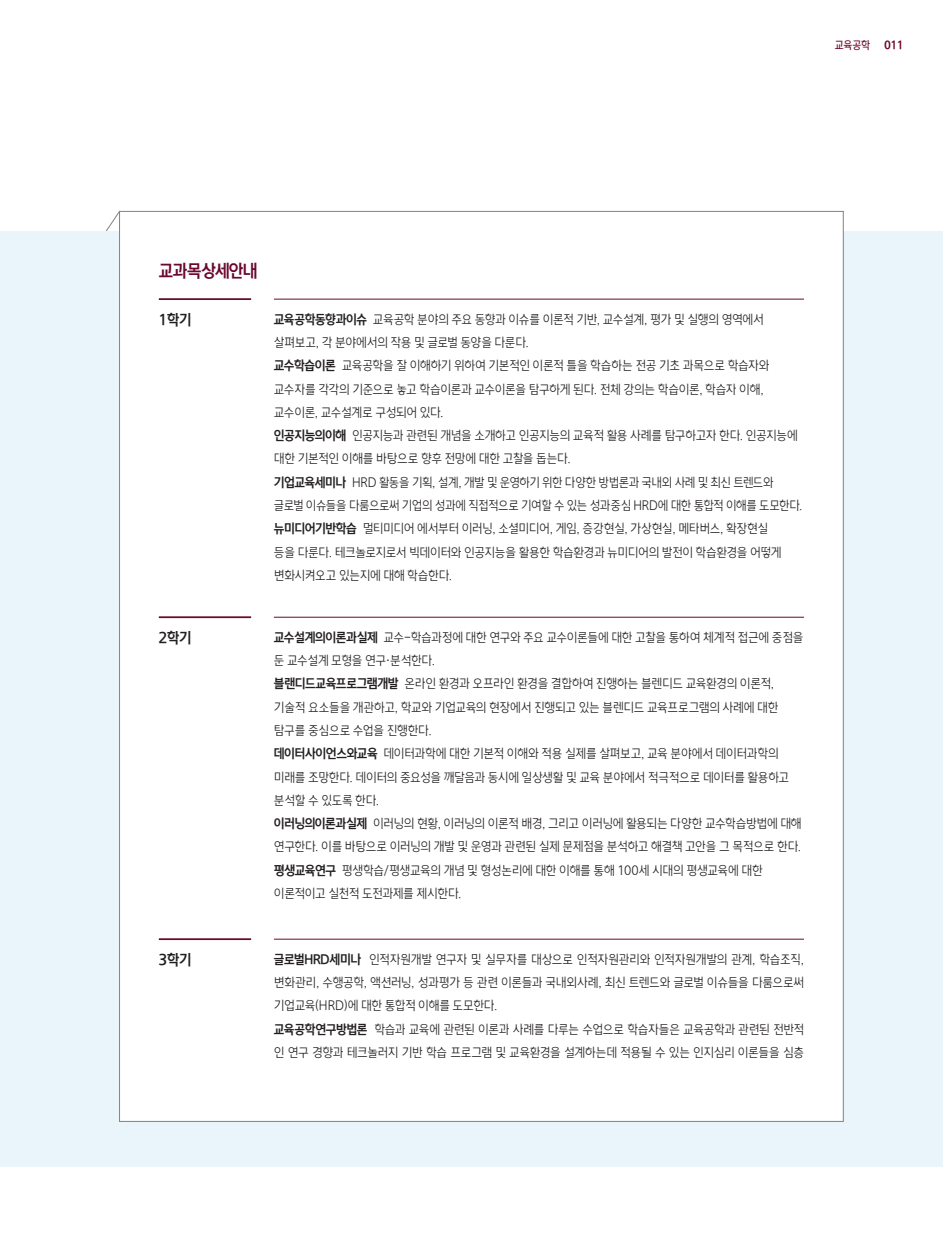
<style>
.page{position:relative;width:943px;height:1241px;background:#fff}
.page>*{position:absolute;margin:0;border:0;box-sizing:border-box;transform-origin:0 0}
.t1{font:16.62px "HYCU Gothic B";letter-spacing:-.015em;color:#6a082e}
.ÙÅÁ_Û{font:14px "HYCU Gothic B";color:#231f20}
.ÙÅÁ_Û-2{font:12.25px/23.3px "HYCU Gothic L";letter-spacing:-.01em;color:#231f20}
.t2{font:10.5px "HYCU Gothic M";color:#6a082e}
.t3{font:10.5px "HYCU Gothic EB";color:#6a082e}
.s1{font-family:"HYCU Gothic B"}
</style>
<div class="page">
<svg style="left:106px;top:210px;width:15px;height:21px"></svg>
<div style="left:0;top:231px;width:943px;height:935px;background:#eaf4fb"></div>
<div style="left:119px;top:211px;width:724px;height:910px;background:#fff;border:1px solid #808285"></div>
<hr style="left:159px;top:298px;width:92px;height:2px;background:#6a082e">
<hr style="left:274px;top:299px;width:530px;height:1px;background:#6a082e">
<hr style="left:159px;top:616px;width:92px;height:2px;background:#6a082e">
<hr style="left:274px;top:617px;width:530px;height:1px;background:#6a082e">
<hr style="left:159px;top:938px;width:92px;height:1px;background:#6a082e">
<hr style="left:274px;top:938px;width:530px;height:1px;background:#6a082e">
<p class="t2" style="left:834px;top:39px;width:36px">교육공학</p>
<p class="t3" style="left:884px;top:39px;width:20px">011</p>
<p class="t1" style="left:159px;top:262px;width:100px">교과목상세안내</p>
<p class="ÙÅÁ_Û" style="left:159px;top:312px;width:34px">1학기</p>
<p class="ÙÅÁ_Û-2" style="left:274px;top:308px;width:491px"><span class="s1">교육공학동향과이슈</span> 교육공학 분야의 주요 동향과 이슈를 이론적 기반, 교수설계, 평가 및 실행의 영역에서 살펴보고, 각 분야에서의 작용 및 글로벌 동양을 다룬다.</p>
<p class="ÙÅÁ_Û-2" style="left:274px;top:355px;width:497px"><span class="s1">교수학습이론</span> 교육공학을 잘 이해하기 위하여 기본적인 이론적 틀을 학습하는 전공 기초 과목으로 학습자와 교수자를 각각의 기준으로 놓고 학습이론과 교수이론을 탐구하게 된다. 전체 강의는 학습이론, 학습자 이해, 교수이론, 교수설계로 구성되어 있다.</p>
<p class="ÙÅÁ_Û-2" style="left:274px;top:425px;width:525px"><span class="s1">인공지능의이해</span> 인공지능과 관련된 개념을 소개하고 인공지능의 교육적 활용 사례를 탐구하고자 한다. 인공지능에 대한 기본적인 이해를 바탕으로 향후 전망에 대한 고찰을 돕는다.</p>
<p class="ÙÅÁ_Û-2" style="left:274px;top:471px;width:530px"><span class="s1">기업교육세미나</span> HRD 활동을 기획, 설계, 개발 및 운영하기 위한 다양한 방법론과 국내외 사례 및 최신 트렌드와 글로벌 이슈들을 다룸으로써 기업의 성과에 직접적으로 기여할 수 있는 성과중심 HRD에 대한 통합적 이해를 도모한다.</p>
<p class="ÙÅÁ_Û-2" style="left:274px;top:518px;width:509px"><span class="s1">뉴미디어기반학습</span> 멀티미디어 에서부터 이러닝, 소셜미디어, 게임, 증강현실, 가상현실, 메타버스, 확장현실 등을 다룬다. 테크놀로지로서 빅데이터와 인공지능을 활용한 학습환경과 뉴미디어의 발전이 학습환경을 어떻게 변화시켜오고 있는지에 대해 학습한다.</p>
<p class="ÙÅÁ_Û" style="left:159px;top:630px;width:34px">2학기</p>
<p class="ÙÅÁ_Û-2" style="left:274px;top:626px;width:531px"><span class="s1">교수설계의이론과실제</span> 교수-학습과정에 대한 연구와 주요 교수이론들에 대한 고찰을 통하여 체계적 접근에 중점을 둔 교수설계 모형을 연구·분석한다.</p>
<p class="ÙÅÁ_Û-2" style="left:274px;top:673px;width:506px"><span class="s1">블랜디드교육프로그램개발</span> 온라인 환경과 오프라인 환경을 결합하여 진행하는 블렌디드 교육환경의 이론적, 기술적 요소들을 개관하고, 학교와 기업교육의 현장에서 진행되고 있는 블렌디드 교육프로그램의 사례에 대한 탐구를 중심으로 수업을 진행한다.</p>
<p class="ÙÅÁ_Û-2" style="left:274px;top:742px;width:516px"><span class="s1">데이터사이언스와교육</span> 데이터과학에 대한 기본적 이해와 적용 실제를 살펴보고, 교육 분야에서 데이터과학의 미래를 조망한다. 데이터의 중요성을 깨달음과 동시에 일상생활 및 교육 분야에서 적극적으로 데이터를 활용하고 분석할 수 있도록 한다.</p>
<p class="ÙÅÁ_Û-2" style="left:274px;top:812px;width:529px"><span class="s1">이러닝의이론과실제</span> 이러닝의 현황, 이러닝의 이론적 배경, 그리고 이러닝에 활용되는 다양한 교수학습방법에 대해 연구한다. 이를 바탕으로 이러닝의 개발 및 운영과 관련된 실제 문제점을 분석하고 해결책 고안을 그 목적으로 한다.</p>
<p class="ÙÅÁ_Û-2" style="left:274px;top:859px;width:490px"><span class="s1">평생교육연구</span> 평생학습/평생교육의 개념 및 형성논리에 대한 이해를 통해 100세 시대의 평생교육에 대한 이론적이고 실천적 도전과제를 제시한다.</p>
<p class="ÙÅÁ_Û" style="left:159px;top:952px;width:34px">3학기</p>
<p class="ÙÅÁ_Û-2" style="left:274px;top:948px;width:531px;text-align:justify"><span class="s1">글로벌HRD세미나</span> 인적자원개발 연구자 및 실무자를 대상으로 인적자원관리와 인적자원개발의 관계, 학습조직, 변화관리, 수행공학, 액션러닝, 성과평가 등 관련 이론들과 국내외사례, 최신 트렌드와 글로벌 이슈들을 다룸으로써 기업교육(HRD)에 대한 통합적 이해를 도모한다.</p>
<p class="ÙÅÁ_Û-2" style="left:274px;top:1018px;width:531px"><span class="s1">교육공학연구방법론</span> 학습과 교육에 관련된 이론과 사례를 다루는 수업으로 학습자들은 교육공학과 관련된 전반적 인 연구 경향과 테크놀러지 기반 학습 프로그램 및 교육환경을 설계하는데 적용될 수 있는 인지심리 이론들을 심층</p>
</div>
